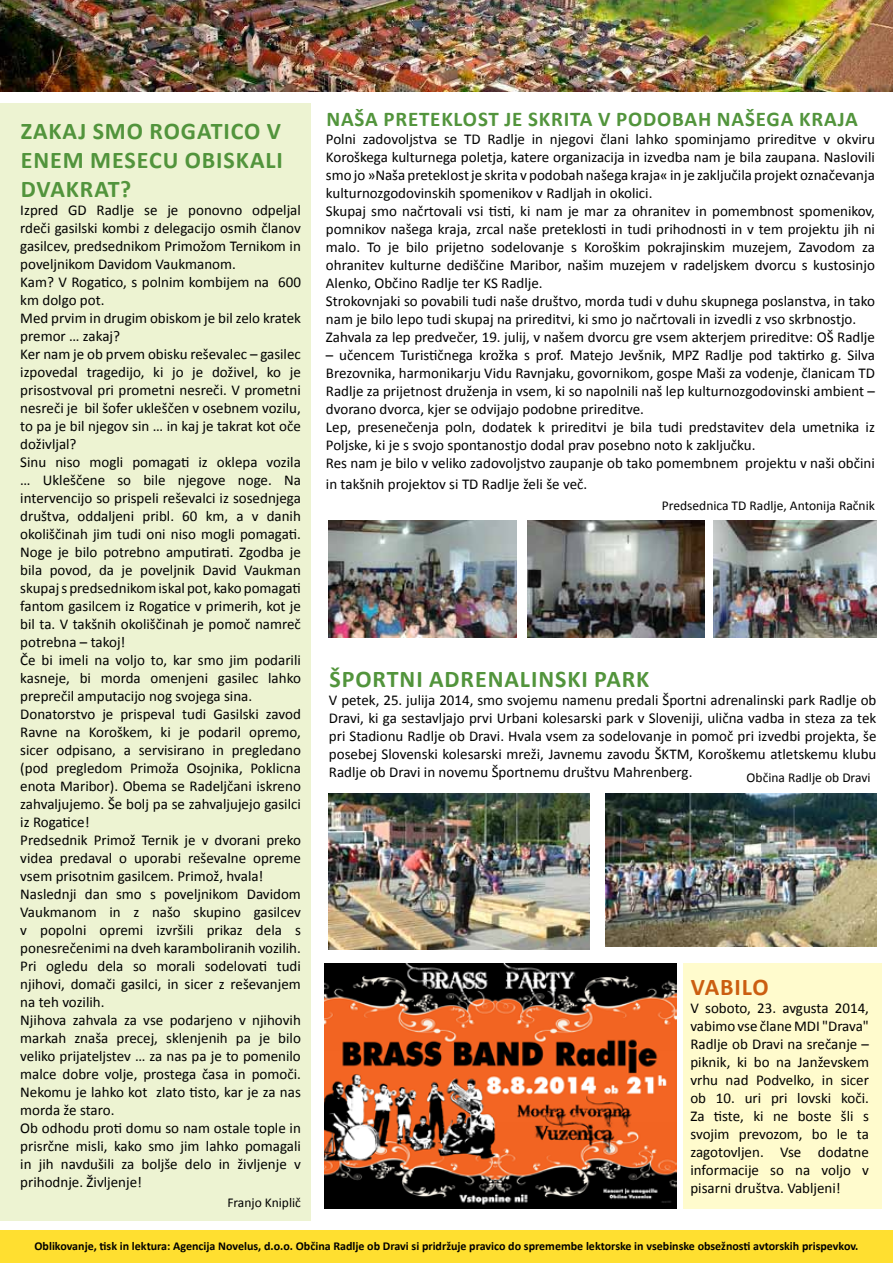
<style>
.page{position:relative;width:893px;height:1263px;background:#fff}
.page>*{position:absolute;margin:0;border:0;box-sizing:border-box;transform-origin:0 0}
.t1{font:700 24px "Calibri";letter-spacing:.04em;color:#52943c}
.t2{font:700 24px "Calibri";color:#cb5e10}
.t3{font:700 21px "Calibri";color:#52943c}
.t4{font:15px/18px "Calibri";color:#000}
.t5{font:13.5px "Calibri";color:#000}
.t6{font:700 12px "Calibri";color:#000}
</style>
<div class="page">
<div style="left:0;top:103px;width:310px;height:1117px;background:#edf3d2"></div>
<div style="left:0;top:1230px;width:893px;height:33px;background:#ffdf30"></div>
<img style="left:0;top:0;width:893px;height:91px">
<img style="left:329px;top:520px;width:187px;height:117px">
<img style="left:528px;top:520px;width:176px;height:117px">
<img style="left:713px;top:520px;width:163px;height:117px">
<img style="left:329px;top:793px;width:261px;height:157px">
<div style="left:683px;top:964px;width:199px;height:245px;background:#fffbcd"></div>
<img style="left:606px;top:793px;width:270px;height:154px">
<img style="left:324px;top:964px;width:352px;height:245px">
<h1 class="t1" style="left:21px;top:116px;width:190px">ZAKAJ smo Rogatico</h1>
<h1 class="t1" style="left:267px;top:116px;width:13px">v</h1>
<h1 class="t1" style="left:21px;top:145px;width:105px">enem mesec</h1>
<h1 class="t1" style="left:163px;top:145px;width:35px">u obiskali</h1>
<h1 class="t1" style="left:21px;top:174px;width:15px">dvakrat</h1>
<h1 class="t1" style="left:120px;top:174px;width:13px">?</h1>
<p class="t4" style="left:20px;top:201px;width:282px">Izpred GD Radlje se je ponovno odpeljal rdeči gasilski kombi z delegacijo osmih članov gasilcev, predsednikom Primožom Ternikom in poveljnikom Davidom Vaukmanom.<br>Kam? V Rogatico, s polnim kombijem na 600 km dolgo pot.<br>Med prvim in drugim obiskom je bil zelo kratek premor … zakaj?<br>Ker nam je ob prvem obisku reševalec – gasilec izpovedal tragedijo, ki jo je doživel, ko je prisostvoval pri prometni nesreči. V prometni nesreči je bil šofer ukleščen v osebnem vozilu, to pa je bil njegov sin … in kaj je takrat kot oče doživljal?<br>Sinu niso mogli pomagati iz oklepa vozila … Ukleščene so bile njegove noge. Na intervencijo so prispeli reševalci iz sosednjega društva, oddaljeni pribl. 60 km, a v danih okoliščinah jim tudi oni niso mogli pomagati.<br>Noge je bilo potrebno amputirati. Zgodba je bila povod, da je poveljnik David Vaukman skupaj s predsednikom iskal pot, kako pomagati fantom gasilcem iz Rogatice v primerih, kot je bil ta. V takšnih okoliščinah je pomoč namreč potrebna – takoj!<br>Če bi imeli na voljo to, kar smo jim podarili kasneje, bi morda omenjeni gasilec lahko preprečil amputacijo nog svojega sina.<br>Donatorstvo je prispeval tudi Gasilski zavod Ravne na Koroškem, ki je podaril opremo, sicer odpisano, a servisirano in pregledano (pod pregledom Primoža Osojnika, Poklicna enota Maribor). Obema se Radeljčani iskreno zahvaljujemo. Še bolj pa se zahvaljujejo gasilci iz Rogatice!<br>Predsednik Primož Ternik je v dvorani preko videa predaval o uporabi reševalne opreme vsem prisotnim gasilcem. Primož, hvala!<br>Naslednji dan smo s poveljnikom Davidom Vaukmanom in z našo skupino gasilcev v popolni opremi izvršili prikaz dela s ponesrečenimi na dveh karamboliranih vozilih.<br>Pri ogledu dela so morali sodelovati tudi njihovi, domači gasilci, in sicer z reševanjem na teh vozilih.<br>Njihova zahvala za vse podarjeno v njihovih markah znaša precej, sklenjenih pa je bilo veliko prijateljstev … za nas pa je to pomenilo malce dobre volje, prostega časa in pomoči.<br>Nekomu je lahko kot zlato tisto, kar je za nas morda že staro.<br>Ob odhodu proti domu so nam ostale tople in prisrčne misli, kako smo jim lahko pomagali in jih navdušili za boljše delo in življenje v prihodnje. Življenje!</p>
<p class="t5" style="left:227px;top:1194px;width:75px">Franjo Kniplič</p>
<h2 class="t3" style="left:326px;top:106px;width:14px">Naša</h2>
<h2 class="t3" style="left:383px;top:106px;width:13px">preteklost</h2>
<h2 class="t3" style="left:504px;top:106px;width:36px">je skrita</h2>
<h2 class="t3" style="left:598px;top:106px;width:33px">v podoba</h2>
<h2 class="t3" style="left:698px;top:106px;width:114px">h našega kraja</h2>
<p class="t4" style="left:326px;top:130px;width:551px">Polni zadovoljstva se TD Radlje in njegovi člani lahko spominjamo prireditve v okviru Koroškega kulturnega poletja, katere organizacija in izvedba nam je bila zaupana. Naslovili smo jo »Naša preteklost je skrita v podobah našega kraja« in je zaključila projekt označevanja kulturnozgodovinskih spomenikov v Radljah in okolici.<br>Skupaj smo načrtovali vsi tisti, ki nam je mar za ohranitev in pomembnost spomenikov, pomnikov našega kraja, zrcal naše preteklosti in tudi prihodnosti in v tem projektu jih ni malo. To je bilo prijetno sodelovanje s Koroškim pokrajinskim muzejem, Zavodom za ohranitev kulturne dediščine Maribor, našim muzejem v radeljskem dvorcu s kustosinjo Alenko, Občino Radlje ter KS Radlje.<br>Strokovnjaki so povabili tudi naše društvo, morda tudi v duhu skupnega poslanstva, in tako nam je bilo lepo tudi skupaj na prireditvi, ki smo jo načrtovali in izvedli z vso skrbnostjo.<br>Zahvala za lep predvečer, 19. julij, v našem dvorcu gre vsem akterjem prireditve: OŠ Radlje</p>
<p class="t4" style="left:326px;top:346px;width:550px">– učencem Turističnega krožka s prof. Matejo Jevšnik, MPZ Radlje pod taktirko g. Silva Brezovnika, harmonikarju Vidu Ravnjaku, govornikom, gospe Maši za vodenje, članicam TD Radlje za prijetnost druženja in vsem, ki so napolnili naš lep kulturnozgodovinski ambient – dvorano dvorca, kjer se odvijajo podobne prireditve.<br>Lep, presenečenja poln, dodatek k prireditvi je bila tudi predstavitev dela umetnika iz Poljske, ki je s svojo spontanostjo dodal prav posebno noto k zaključku.<br>Res nam je bilo v veliko zadovoljstvo zaupanje ob tako pomembnem projektu v naši občini</p>
<p class="t4" style="left:326px;top:475px;width:263px">in takšnih projektov si TD Radlje želi še več.</p>
<p class="t5" style="left:662px;top:497px;width:215px">Predsednica TD Radlje, Antonija Račnik</p>
<h1 class="t1" style="left:329px;top:663px;width:321px">ŠPORTNI ADRENALINSKI PARK</h1>
<p class="t4" style="left:329px;top:691px;width:549px;text-align:justify">V petek, 25. julija 2014, smo svojemu namenu predali Športni adrenalinski park Radlje ob Dravi, ki ga sestavljajo prvi Urbani kolesarski park v Sloveniji, ulična vadba in steza za tek pri Stadionu Radlje ob Dravi. Hvala vsem za sodelovanje in pomoč pri izvedbi projekta, še posebej Slovenski kolesarski mreži, Javnemu zavodu ŠKTM, Koroškemu atletskemu klubu Radlje ob Dravi in novemu Športnemu društvu Mahrenberg.</p>
<p class="t5" style="left:747px;top:769px;width:125px">Občina Radlje ob Dravi</p>
<h1 class="t2" style="left:691px;top:971px;width:28px">Vabilo</h1>
<p class="t4" style="left:690px;top:999px;width:180px;text-align:justify">V soboto, 23. avgusta 2014, vabimo vse člane MDI "Drava" Radlje ob Dravi na srečanje – piknik, ki bo na Janževskem vrhu nad Podvelko, in sicer ob 10. uri pri lovski koči.<br>Za tiste, ki ne boste šli s svojim prevozom, bo le ta zagotovljen. Vse dodatne informacije so na voljo v pisarni društva. Vabljeni!</p>
<p class="t6" style="left:35px;top:1238px;width:825px">Oblikovanje, tisk in lektura: Agencija Novelus, d.o.o. Občina Radlje ob Dravi si pridržuje pravico do spremembe lektorske in vsebinske obsežnosti avtorskih prispevkov.</p>
</div>
